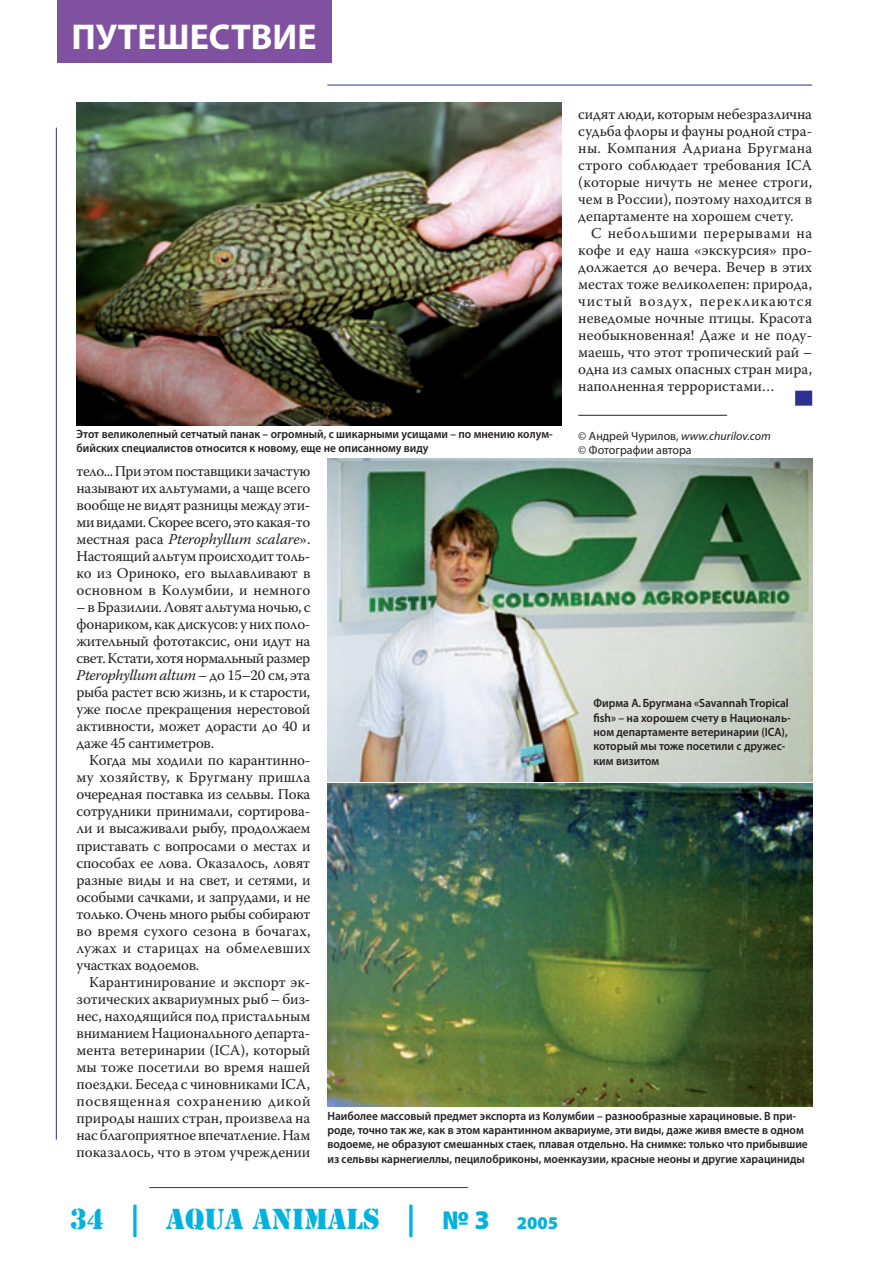
<style>
.page{position:relative;width:893px;height:1263px;background:#fff}
.page>*{position:absolute;margin:0;border:0;box-sizing:border-box;transform-origin:0 0}
.t1{font:700 36px "Myriad Pro";color:#fff}
.t2{font:27px "Stencil Std";color:#00b2dd}
.t3{font:15px/17px "Warnock Pro";color:#231f20;text-align:justify}
.t4{font:600 12px/14.4px "Myriad Pro";color:#231f20;scale:.95 1}
.t5{font:12px/14.4px "Myriad Pro";color:#231f20}
.s1{font-style:italic}
.s2{font-family:"Myriad Pro";font-weight:900}
.s3{font-family:"Myriad Pro";font-weight:900;font-size:18px}
</style>
<div class="page">
<div style="left:57px;top:0;width:275px;height:63px;background:#8051a1"></div>
<hr style="left:327px;top:85px;width:485px;height:1px;background:#2e3092">
<hr style="left:56px;top:128px;width:1px;height:1012px;background:#2e3092">
<hr style="left:149px;top:1187px;width:319px;height:1px;background:#2e3092">
<div style="left:795px;top:391px;width:17px;height:15px;background:#2e3092"></div>
<hr style="left:578px;top:415px;width:149px;height:1px;background:#231f20">
<img style="left:327px;top:783px;width:485px;height:323px">
<img style="left:77px;top:102px;width:484px;height:323px">
<img style="left:328px;top:458px;width:484px;height:323px">
<h1 class="t1" style="left:71px;top:13px;width:247px">ПУТЕШЕСТВИЕ</h1>
<p class="t4" style="left:77px;top:426px;width:503px">Этот великолепный сетчатый панак – огромный, с шикарными усищами – по мнению колум&shy;бийских специалистов относится к новому, еще не описанному виду</p>
<p class="t3" style="left:578px;top:105px;width:235px">сидят люди, которым небезразлична судьба флоры и фауны родной стра&shy;ны. Компания Адриана Бругмана строго соблюдает требования IСA (которые ничуть не менее строги, чем в России), поэтому находится в департаменте на хорошем счету.</p>
<p class="t3" style="left:578px;top:224px;width:235px;text-indent:13px">С небольшими перерывами на кофе и еду наша «экскурсия» про&shy;должается до вечера. Вечер в этих местах тоже великолепен: природа, чистый воздух, перекликаются неведомые ночные птицы. Красота необыкновенная! Даже и не поду&shy;маешь, что этот тропический рай – одна из самых опасных стран мира, наполненная террористами…</p>
<p class="t5" style="left:578px;top:428px;width:194px">© Андрей Чурилов, <span class="s1">www.churilov.com </span>© Фотографии автора</p>
<p class="t3" style="left:77px;top:463px;width:235px">тело... При этом поставщики зачастую называют их альтумами, а чаще всего вообще не видят разницы между эти&shy;ми видами. Скорее всего, это какая-то местная раса <span class="s1">Pterophyllum scalare</span>».<br>Настоящий альтум происходит толь&shy;ко из Ориноко, его вылавливают в основном в Колумбии, и немного</p>
<p class="t3" style="left:77px;top:599px;width:236px">– в Бразилии. Ловят альтума ночью, с фонариком, как дискусов: у них поло&shy;жительный фототаксис, они идут на свет. Кстати, хотя нормальный размер <span class="s1">Pterophyllum altum</span> – до 15–20 см, эта рыба растет всю жизнь, и к старости, уже после прекращения нерестовой активности, может дорасти до 40 и даже 45 сантиметров.</p>
<p class="t3" style="left:77px;top:752px;width:236px;text-indent:13px">Когда мы ходили по карантинно&shy;му хозяйству, к Бругману пришла очередная поставка из сельвы. Пока сотрудники принимали, сортирова&shy;ли и высаживали рыбу, продолжаем приставать с вопросами о местах и способах ее лова. Оказалось, ловят разные виды и на свет, и сетями, и особыми сачками, и запрудами, и не только. Очень много рыбы собирают во время сухого сезона в бочагах, лужах и старицах на обмелевших участках водоемов.</p>
<p class="t3" style="left:77px;top:973px;width:235px;text-indent:13px">Карантинирование и экспорт эк&shy;зотических аквариумных рыб – биз&shy;нес, находящийся под пристальным вниманием Национального департа&shy;мента ветеринарии (IСA), который мы тоже посетили во время нашей поездки. Беседа с чиновниками IСA, посвященная сохранению дикой природы наших стран, произвела на нас благоприятное впечатление. Нам показалось, что в этом учреждении</p>
<p class="t4" style="left:593px;top:695px;width:209px">Фирма А. Бругмана «Savannah Tropical fish» – на хорошем счету в Националь&shy;ном департаменте ветеринарии (IСA), который мы тоже посетили с дружес&shy;ким визитом</p>
<p class="t4" style="left:327px;top:1108px;width:507px">Наиболее массовый предмет экспорта из Колумбии – разнообразные харациновые. В при&shy;роде, точно так же, как в этом карантинном аквариуме, эти виды, даже живя вместе в одном водоеме, не образуют смешанных стаек, плавая отдельно. На снимке: только что прибывшие из сельвы карнегиеллы, пецилобриконы, моенкаузии, красные неоны и другие харациниды</p>
<h2 class="t2" style="left:70px;top:1201px;width:12px">34</h2>
<h2 class="t2" style="left:131px;top:1201px;width:429px">| Aqua ANIMALS | <span class="s2">№ 3</span> <span class="s3">2005</span></h2>
</div>
